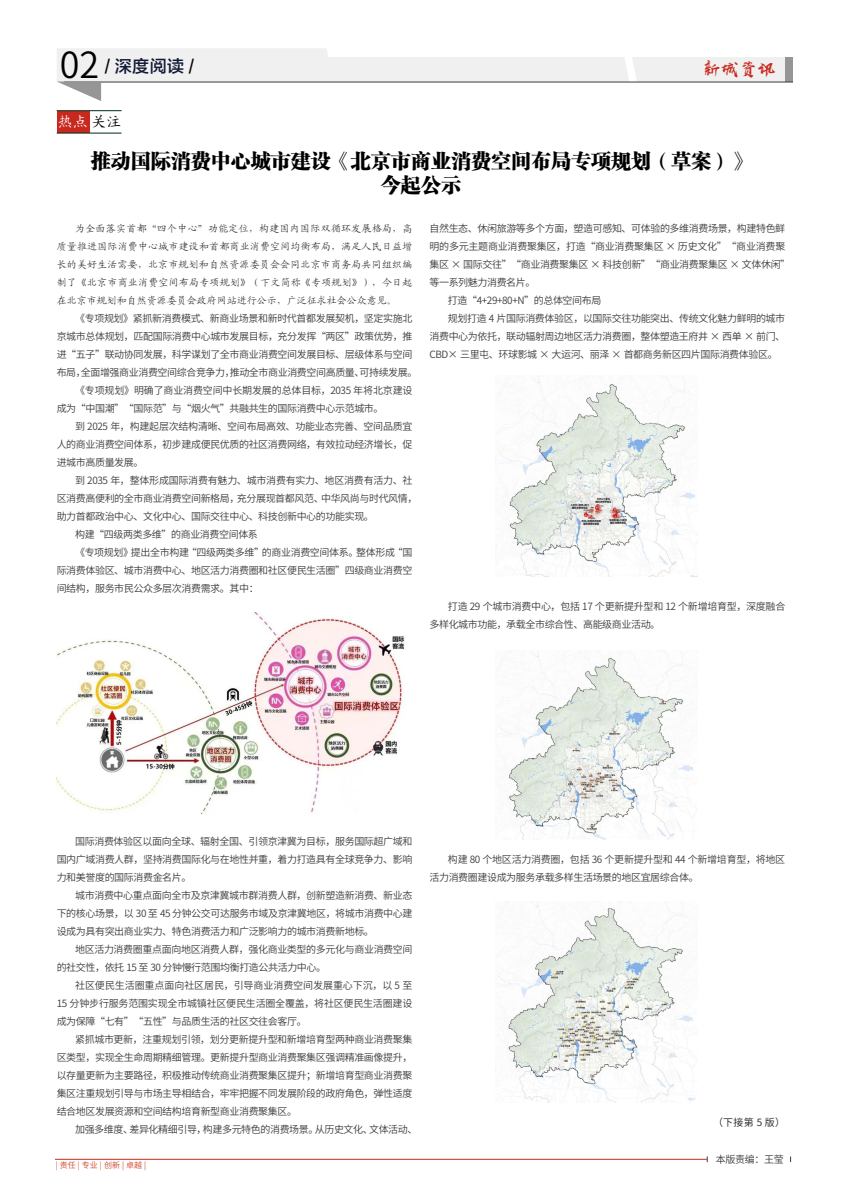
<style>
.page{position:relative;width:842px;height:1191px;background:#fff}
.page>*{position:absolute;margin:0;border:0;box-sizing:border-box;transform-origin:0 0}
.t1{font:36px "Source Han Sans CN";color:#000}
.t2{font:20px/24px "FZCSJW GB1 0";color:#000;text-align:center}
.t3{font:17px "FZLTZHJW GB1 0";color:#121a36}
.t4{font:17px "HY Shang Wei Shou Shu W";color:#c8281e}
.t5{font:15px "Kai Ti GB2312";color:#fff}
.t6{font:10px/18px "Source Han Sans CN";letter-spacing:-.04em;color:#3e3a39;text-align:justify}
.t7{font:10px/18px "Kai Ti GB2312";color:#3e3a39;text-align:justify}
.t8{font:10px "Source Han Sans CN";letter-spacing:-.015em;color:#3e3a39}
.t9{font:10px "Source Han Sans CN";color:#1f1e1d}
.t10{font:8px "Source Han Sans CN";color:#ce4628}
.s1{color:#0e0205}
.s2{color:#040000}
</style>
<div class="page">
<div style="left:57px;top:57px;width:728px;height:25px;background:#f0f0f0"></div>
<div style="left:785px;top:57px;width:8px;height:25px;background:#969696"></div>
<svg style="left:624px;top:57px;width:13px;height:25px"></svg>
<hr style="left:55px;top:1158px;width:652px;height:1px;background:#c92a1d">
<hr style="left:64px;top:82px;width:729px;height:1px;background:#3e3a39">
<svg style="left:57px;top:48px;width:276px;height:53px"></svg>
<div style="left:57px;top:111px;width:32px;height:21px;background:#c8281e"></div>
<hr style="left:57px;top:110px;width:65px;height:1px;background:#002a1c">
<hr style="left:57px;top:133px;width:65px;height:1px;background:#002a1c">
<img style="left:57px;top:613px;width:348px;height:200px">
<img style="left:500px;top:376px;width:197px;height:200px">
<img style="left:495px;top:651px;width:200px;height:188px">
<img style="left:499px;top:902px;width:197px;height:200px">
<h1 class="t1" style="left:60px;top:45px;width:41px">02</h1>
<h3 class="t3" style="left:105px;top:57px;width:91px"><span class="s1">/</span> 深度阅读 <span class="s1">/</span></h3>
<h3 class="t5" style="left:58px;top:114px;width:65px">热点<span class="s2">关注</span></h3>
<h3 class="t4" style="left:703px;top:58px;width:73px">新城资讯</h3>
<h2 class="t2" style="left:91px;top:150px;width:661px">推动国际消费中心城市建设《北京市商业消费空间布局专项规划（草案）》今起公示</h2>
<p class="t7" style="left:57px;top:219px;width:357px;text-indent:18px">为全面落实首都“四个中心”功能定位，构建国内国际双循环发展格局，高质量推进国际消费中心城市建设和首都商业消费空间均衡布局，满足人民日益增长的美好生活需要，北京市规划和自然资源委员会会同北京市商务局共同组织编制了《北京市商业消费空间布局专项规划》（下文简称《专项规划》），今日起在北京市规划和自然资源委员会政府网站进行公示，广泛征求社会公众意见。</p>
<p class="t6" style="left:75px;top:310px;width:339px">《专项规划》紧抓新消费模式、新商业场景和新时代首都发展契机，坚定实施北</p>
<p class="t6" style="left:57px;top:328px;width:357px">京城市总体规划，匹配国际消费中心城市发展目标，充分发挥“两区”政策优势，推</p>
<p class="t6" style="left:57px;top:346px;width:357px">进“五子”联动协同发展，科学谋划了全市商业消费空间发展目标、层级体系与空间</p>
<p class="t6" style="left:57px;top:364px;width:362px">布局，全面增强商业消费空间综合竞争力，推动全市商业消费空间高质量、可持续发展。</p>
<p class="t8" style="left:75px;top:385px;width:339px">《专项规划》明确了商业消费空间中长期发展的总体目标，2035 年将北京建设</p>
<p class="t6" style="left:57px;top:400px;width:328px">成为“中国潮”“国际范”与“烟火气”共融共生的国际消费中心示范城市。</p>
<p class="t6" style="left:75px;top:418px;width:339px">到 2025 年，构建起层次结构清晰、空间布局高效、功能业态完善、空间品质宜</p>
<p class="t6" style="left:57px;top:436px;width:357px">人的商业消费空间体系，初步建成便民优质的社区消费网络，有效拉动经济增长，促</p>
<p class="t6" style="left:57px;top:454px;width:88px">进城市高质量发展。</p>
<p class="t6" style="left:75px;top:472px;width:339px">到 2035 年，整体形成国际消费有魅力、城市消费有实力、地区消费有活力、社</p>
<p class="t6" style="left:57px;top:490px;width:362px">区消费高便利的全市商业消费空间新格局，充分展现首都风范、中华风尚与时代风情，</p>
<p class="t6" style="left:57px;top:508px;width:319px">助力首都政治中心、文化中心、国际交往中心、科技创新中心的功能实现。</p>
<p class="t6" style="left:75px;top:526px;width:184px">构建“四级两类多维”的商业消费空间体系</p>
<p class="t6" style="left:75px;top:544px;width:339px">《专项规划》提出全市构建“四级两类多维”的商业消费空间体系。整体形成“国</p>
<p class="t6" style="left:57px;top:562px;width:357px">际消费体验区、城市消费中心、地区活力消费圈和社区便民生活圈”四级商业消费空</p>
<p class="t6" style="left:57px;top:580px;width:203px">间结构，服务市民公众多层次消费需求。其中：</p>
<p class="t6" style="left:429px;top:220px;width:357px">自然生态、休闲旅游等多个方面，塑造可感知、可体验的多维消费场景，构建特色鲜</p>
<p class="t6" style="left:429px;top:238px;width:357px">明的多元主题商业消费聚集区，打造“商业消费聚集区 × 历史文化”“商业消费聚</p>
<p class="t6" style="left:429px;top:256px;width:362px">集区 × 国际交往”“商业消费聚集区 × 科技创新”“商业消费聚集区 × 文体休闲”</p>
<p class="t6" style="left:429px;top:274px;width:108px">等一系列魅力消费名片。</p>
<p class="t6" style="left:448px;top:292px;width:155px">打造“4+29+80+N”的总体空间布局</p>
<p class="t6" style="left:448px;top:310px;width:339px">规划打造 4 片国际消费体验区，以国际交往功能突出、传统文化魅力鲜明的城市</p>
<p class="t6" style="left:429px;top:328px;width:357px">消费中心为依托，联动辐射周边地区活力消费圈，整体塑造王府井 × 西单 × 前门、</p>
<p class="t6" style="left:429px;top:346px;width:350px">CBD× 三里屯、环球影城 × 大运河、丽泽 × 首都商务新区四片国际消费体验区。</p>
<p class="t6" style="left:429px;top:598px;width:357px;text-indent:18px">打造 29 个城市消费中心，包括 17 个更新提升型和 12 个新增培育型，深度融合多样化城市功能，承载全市综合性、高能级商业活动。</p>
<p class="t6" style="left:57px;top:832px;width:357px;text-indent:18px">国际消费体验区以面向全球、辐射全国、引领京津冀为目标，服务国际超广域和国内广域消费人群，坚持消费国际化与在地性并重，着力打造具有全球竞争力、影响力和美誉度的国际消费金名片。</p>
<p class="t6" style="left:57px;top:886px;width:357px;text-indent:18px">城市消费中心重点面向全市及京津冀城市群消费人群，创新塑造新消费、新业态下的核心场景，以 30 至 45 分钟公交可达服务市域及京津冀地区，将城市消费中心建设成为具有突出商业实力、特色消费活力和广泛影响力的城市消费新地标。</p>
<p class="t6" style="left:57px;top:940px;width:357px;text-indent:18px">地区活力消费圈重点面向地区消费人群，强化商业类型的多元化与商业消费空间的社交性，依托 15 至 30 分钟慢行范围均衡打造公共活力中心。</p>
<p class="t6" style="left:57px;top:976px;width:357px;text-indent:18px">社区便民生活圈重点面向社区居民，引导商业消费空间发展重心下沉，以 5 至15 分钟步行服务范围实现全市城镇社区便民生活圈全覆盖，将社区便民生活圈建设成为保障“七有”“五性”与品质生活的社区交往会客厅。</p>
<p class="t6" style="left:57px;top:1030px;width:357px;text-indent:18px">紧抓城市更新，注重规划引领，划分更新提升型和新增培育型两种商业消费聚集区类型，实现全生命周期精细管理。更新提升型商业消费聚集区强调精准画像提升，以存量更新为主要路径，积极推动传统商业消费聚集区提升；新增培育型商业消费聚集区注重规划引导与市场主导相结合，牢牢把握不同发展阶段的政府角色，弹性适度结合地区发展资源和空间结构培育新型商业消费聚集区。</p>
<p class="t6" style="left:75px;top:1120px;width:344px">加强多维度、差异化精细引导，构建多元特色的消费场景。从历史文化、文体活动、</p>
<p class="t10" style="left:56px;top:1160px;width:92px">|责任|专业|创新|卓越|</p>
<p class="t6" style="left:429px;top:850px;width:357px;text-indent:18px">构建 80 个地区活力消费圈，包括 36 个更新提升型和 44 个新增培育型，将地区活力消费圈建设成为服务承载多样生活场景的地区宜居综合体。</p>
<p class="t9" style="left:713px;top:1116px;width:74px">（下接第 5 版）</p>
<p class="t6" style="left:716px;top:1150px;width:69px">本版责编：王莹</p>
</div>
